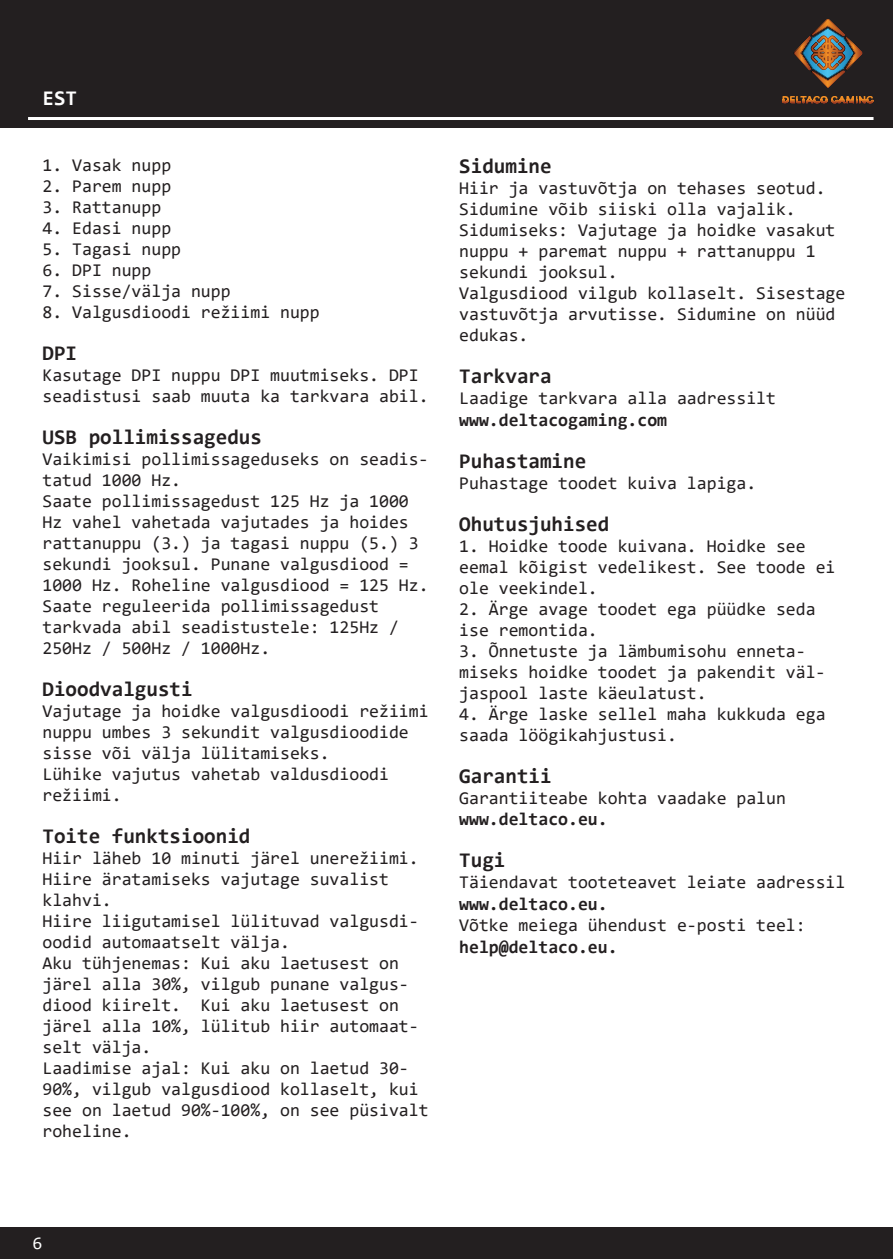
<style>
.page{position:relative;width:893px;height:1259px;background:#fff}
.page>*{position:absolute;margin:0;border:0;box-sizing:border-box;transform-origin:0 0}
.t1{font:700 21px "Consolas";color:#231f20}
.t2{font:700 21px "Consolas";color:#fff}
.t3{font:18px/21px "Consolas";color:#231f20}
.t4{font:700 18px "Consolas";color:#231f20}
.t5{font:18px "Consolas";color:#fff}
</style>
<div class="page">
<div style="left:0;top:0;width:893px;height:128px;background:#231f20"></div>
<div style="left:0;top:1227px;width:893px;height:32px;background:#231f20"></div>
<svg style="left:782px;top:96px;width:91px;height:8px"></svg>
<svg style="left:794px;top:19px;width:68px;height:69px"></svg>
<hr style="left:28px;top:117px;width:845px;height:3px;background:#fff">
<p class="t2" style="left:43px;top:84px;width:36px">EST</p>
<p class="t3" style="left:43px;top:154px;width:130px">1. Vasak nupp</p>
<p class="t3" style="left:43px;top:175px;width:130px">2. Parem nupp</p>
<p class="t3" style="left:43px;top:196px;width:120px">3. Rattanupp</p>
<p class="t3" style="left:43px;top:217px;width:130px">4. Edasi nupp</p>
<p class="t3" style="left:43px;top:238px;width:140px">5. Tagasi nupp</p>
<p class="t3" style="left:43px;top:259px;width:110px">6. DPI nupp</p>
<p class="t3" style="left:43px;top:280px;width:190px">7. Sisse/välja nupp</p>
<p class="t3" style="left:43px;top:301px;width:279px">8. Valgusdioodi režiimi nupp</p>
<p class="t1" style="left:43px;top:339px;width:36px">DPI</p>
<p class="t3" style="left:43px;top:364px;width:388px">Kasutage DPI nuppu DPI muutmiseks. DPI seadistusi saab muuta ka tarkvara abil.</p>
<p class="t1" style="left:43px;top:423px;width:221px">USB pollimissagedus</p>
<p class="t3" style="left:43px;top:448px;width:388px">Vaikimisi pollimissageduseks on seadis&shy;tatud 1000 Hz.<br>Saate pollimissagedust 125 Hz ja 1000<br>Hz vahel vahetada vajutades ja hoides rattanuppu (3.) ja tagasi nuppu (5.) 3 sekundi jooksul. Punane valgusdiood = 1000 Hz. Roheline valgusdiood = 125 Hz.<br>Saate reguleerida pollimissagedust tarkvada abil seadistustele: 125Hz / 250Hz / 500Hz / 1000Hz.</p>
<p class="t1" style="left:43px;top:675px;width:152px">Dioodvalgusti</p>
<p class="t3" style="left:43px;top:700px;width:388px">Vajutage ja hoidke valgusdioodi režiimi nuppu umbes 3 sekundit valgusdioodide sisse või välja lülitamiseks.<br>Lühike vajutus vahetab valdusdioodi režiimi.</p>
<p class="t1" style="left:43px;top:822px;width:209px">Toite funktsioonid</p>
<p class="t3" style="left:43px;top:847px;width:388px">Hiir läheb 10 minuti järel unerežiimi.<br>Hiire äratamiseks vajutage suvalist klahvi.<br>Hiire liigutamisel lülituvad valgusdi&shy;oodid automaatselt välja.<br>Aku tühjenemas: Kui aku laetusest on järel alla 30%, vilgub punane valgus&shy;diood kiirelt. Kui aku laetusest on järel alla 10%, lülitub hiir automaat&shy;selt välja.<br>Laadimise ajal: Kui aku on laetud 30-<br>90%, vilgub valgusdiood kollaselt, kui see on laetud 90%-100%, on see püsivalt roheline.</p>
<p class="t1" style="left:459px;top:153px;width:94px">Sidumine</p>
<p class="t3" style="left:459px;top:177px;width:388px">Hiir ja vastuvõtja on tehases seotud.<br>Sidumine võib siiski olla vajalik.<br>Sidumiseks: Vajutage ja hoidke vasakut nuppu + paremat nuppu + rattanuppu 1 sekundi jooksul.<br>Valgusdiood vilgub kollaselt. Sisestage vastuvõtja arvutisse. Sidumine on nüüd edukas.</p>
<p class="t1" style="left:459px;top:363px;width:94px">Tarkvara</p>
<p class="t3" style="left:459px;top:387px;width:318px">Laadige tarkvara alla aadressilt</p>
<p class="t4" style="left:459px;top:408px;width:209px">www.deltacogaming.com</p>
<p class="t1" style="left:459px;top:447px;width:129px">Puhastamine</p>
<p class="t3" style="left:459px;top:472px;width:299px">Puhastage toodet kuiva lapiga.</p>
<p class="t1" style="left:459px;top:510px;width:152px">Ohutusjuhised</p>
<p class="t3" style="left:459px;top:535px;width:378px">1. Hoidke toode kuivana. Hoidke see eemal kõigist vedelikest. See toode ei ole veekindel.</p>
<p class="t3" style="left:459px;top:598px;width:358px">2. Ärge avage toodet ega püüdke seda ise remontida.</p>
<p class="t3" style="left:459px;top:640px;width:368px">3. Õnnetuste ja lämbumisohu enneta&shy;miseks hoidke toodet ja pakendit väl&shy;jaspool laste käeulatust.</p>
<p class="t3" style="left:459px;top:703px;width:368px">4. Ärge laske sellel maha kukkuda ega saada löögikahjustusi.</p>
<p class="t1" style="left:459px;top:762px;width:94px">Garantii</p>
<p class="t3" style="left:459px;top:787px;width:328px">Garantiiteabe kohta vaadake palun</p>
<p class="t4" style="left:459px;top:808px;width:150px">www.deltaco.eu.</p>
<p class="t1" style="left:459px;top:847px;width:48px">Tugi</p>
<p class="t3" style="left:459px;top:871px;width:388px">Täiendavat tooteteavet leiate aadressil</p>
<p class="t4" style="left:459px;top:892px;width:150px">www.deltaco.eu.</p>
<p class="t3" style="left:459px;top:914px;width:348px">Võtke meiega ühendust e-posti teel:</p>
<p class="t4" style="left:459px;top:935px;width:160px">help@deltaco.eu.</p>
<p class="t5" style="left:32px;top:1230px;width:11px">6</p>
</div>
